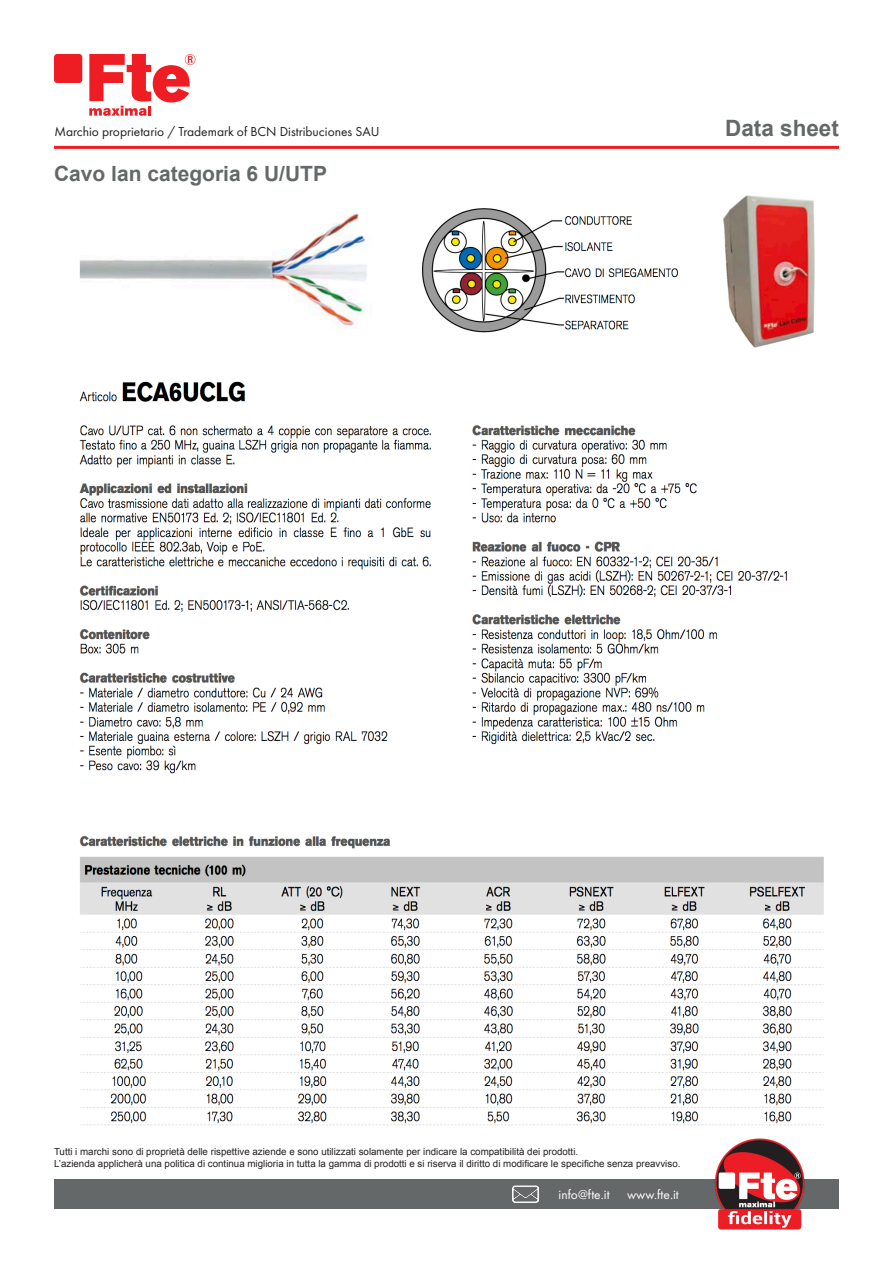
<style>
.page{position:relative;width:893px;height:1263px;background:#fff}
.page>*{position:absolute;margin:0;border:0;box-sizing:border-box;transform-origin:0 0}
.t1{font:700 22.5px "Arial";color:#646869}
.t2{font:700 21px "Arial";color:#646869}
.t3{font:13.5px "Futura PT";color:#231f20}
.t4{font:13.5px "Futura PT";color:#fff}
.t5{font:9.75px/12px "Arial";color:#231f20}
</style>
<div class="page">
<div style="left:54px;top:1179px;width:785px;height:30px;background:#646869"></div>
<img style="left:513px;top:1185px;width:25px;height:18px">
<img style="left:714px;top:1138px;width:91px;height:92px">
<div style="left:54px;top:54px;width:28px;height:29px;background:#ee1d23;border-radius:3px"></div>
<svg style="left:89px;top:54px;width:106px;height:62px"></svg>
<hr style="left:54px;top:146px;width:785px;height:3px;background:#ee1d23">
<img style="left:79px;top:195px;width:745px;height:931px">
<div style="left:264px;top:356px;width:175px;height:53px;background:#fff"></div>
<p class="t3" style="left:54px;top:123px;width:327px">Marchio proprietario / Trademark of BCN Distribuciones SAU</p>
<p class="t2" style="left:54px;top:160px;width:275px">Cavo lan categoria 6 U/UTP</p>
<p class="t1" style="left:725px;top:113px;width:115px">Data sheet</p>
<p class="t5" style="left:54px;top:1146px;width:628px">Tutti i marchi sono di proprietà delle rispettive aziende e sono utilizzati solamente per indicare la compatibilità dei prodotti.<br>L’azienda applicherà una politica di continua miglioria in tutta la gamma di prodotti e si riserva il diritto di modificare le specifiche senza preavviso.</p>
<p class="t4" style="left:559px;top:1186px;width:53px">info@fte.it</p>
<p class="t4" style="left:627px;top:1186px;width:53px">www.fte.it</p>
</div>
